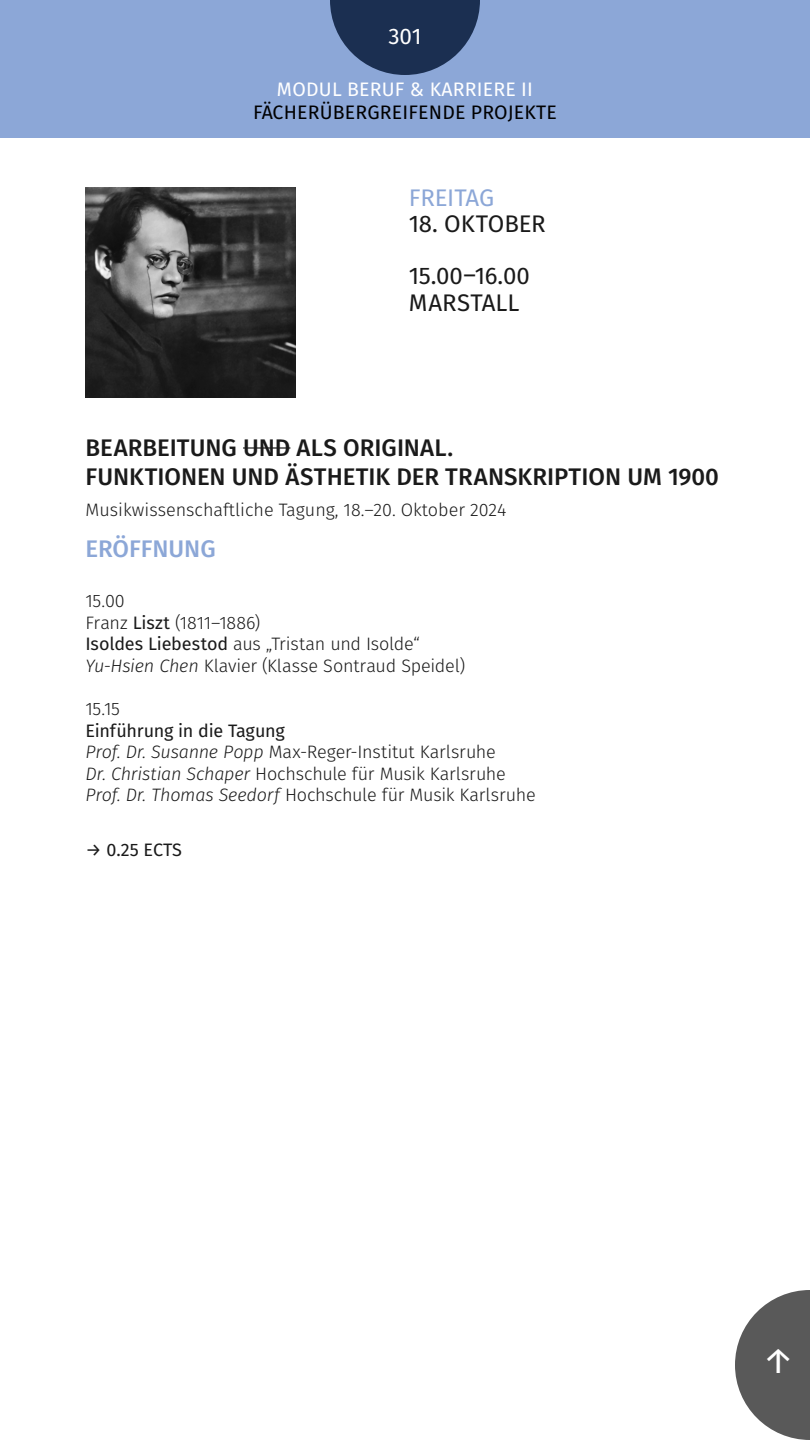
<style>
.page{position:relative;width:810px;height:1440px;background:#fff}
.page>*{position:absolute;margin:0;border:0;box-sizing:border-box;transform-origin:0 0}
.t1{font:36px "Fira Sans";color:#fff}
.t2{font:500 24px/28.8px "Fira Sans";color:#1a1a1a}
.t3{font:24px/52.5px "Fira Sans";letter-spacing:-.005em;color:#1a1a1a}
.t4{font:500 24px "Fira Sans";color:#8ca7d7}
.t5{font:24px "Fira Sans";letter-spacing:-.01em;color:#8ca7d7}
.t6{font:22.5px "Fira Sans";color:#fff}
.t7{font:19.5px "Fira Sans";letter-spacing:.01em;color:#000}
.t8{font:19.5px "Fira Sans";letter-spacing:.01em;color:#fff}
.t9{font:300 18px/21.6px "Fira Sans";letter-spacing:-.01em;color:#1a1a1a}
.t10{font:18px "Fira Sans";color:#1a1a1a}
.s1{font-weight:400}
.s2{font-style:italic}
</style>
<div class="page">
<div style="left:0;top:0;width:810px;height:138px;background:#8ca7d7"></div>
<img style="left:86px;top:188px;width:210px;height:210px">
<hr style="left:243px;top:447px;width:47px;height:2px;background:#1a1a1a">
<svg style="left:330px;top:0;width:150px;height:75px"></svg>
<svg style="left:735px;top:1290px;width:75px;height:150px"></svg>
<p class="t6" style="left:388px;top:20px;width:35px">301</p>
<p class="t8" style="left:277px;top:75px;width:258px">MODUL BERUF &amp; KARRIERE II</p>
<p class="t7" style="left:253px;top:99px;width:305px">FÄCHERÜBERGREIFENDE PROJEKTE</p>
<h2 class="t5" style="left:409px;top:180px;width:87px">FREITAG</h2>
<h2 class="t3" style="left:409px;top:197px;width:139px">18. OKTOBER<br>15.00–16.00</h2>
<h2 class="t3" style="left:409px;top:276px;width:112px">MARSTALL</h2>
<h2 class="t2" style="left:86px;top:433px;width:635px">BEARBEITUNG UND ALS ORIGINAL.<br>FUNKTIONEN UND ÄSTHETIK DER TRANSKRIPTION UM 1900</h2>
<p class="t9" style="left:86px;top:499px;width:423px">Musikwissenschaftliche Tagung, 18.–20. Oktober 2024</p>
<h2 class="t4" style="left:86px;top:532px;width:132px">ERÖFFNUNG</h2>
<p class="t9" style="left:86px;top:590px;width:381px">15.00<br>Franz <span class="s1">Liszt</span> (1811–1886)<br><span class="s1">Isoldes Liebestod</span> aus „Tristan und Isolde“<br><span class="s2">Yu-Hsien Chen</span> Klavier (Klasse Sontraud Speidel)</p>
<p class="t9" style="left:86px;top:698px;width:36px">15.15</p>
<p class="t9" style="left:86px;top:720px;width:452px"><span class="s1">Einführung in die Tagung<br></span><span class="s2">Prof. Dr. Susanne Popp</span> Max-Reger-Institut Karlsruhe<br><span class="s2">Dr. Christian Schaper</span> Hochschule für Musik Karlsruhe <span class="s2">Prof. Dr. Thomas Seedorf</span> Hochschule für Musik Karlsruhe</p>
<p class="t10" style="left:86px;top:837px;width:98px">→ 0.25 ECTS</p>
<h1 class="t1" style="left:762px;top:1335px;width:34px">↑</h1>
</div>
